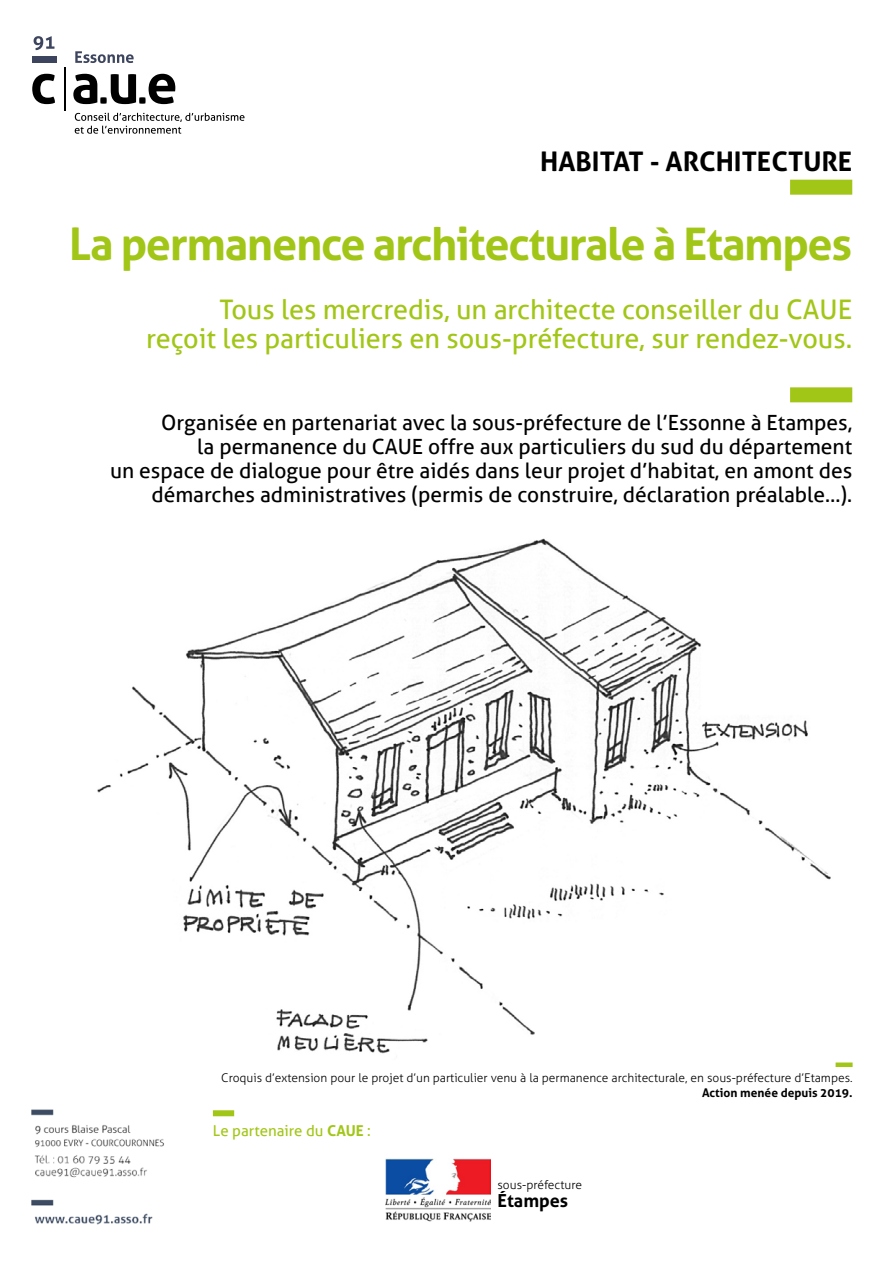
<style>
.page{position:relative;width:893px;height:1263px;background:#fff}
.page>*{position:absolute;margin:0;border:0;box-sizing:border-box;transform-origin:0 0}
.t1{font:700 45px "Aller";letter-spacing:-.03em;color:#a2c617}
.t2{font:27px/29.4px "Aller";color:#a2c617;text-align:right}
.t3{font:700 27px "Aller";color:#000}
.t4{font:21px/24px "Aller";color:#000;text-align:right}
.t5{font:700 18px "Aller";color:#000}
.t6{font:15px "Aller";color:#a2c617}
.t7{font:300 12px "Aller";color:#000}
.t8{font:700 12px "Aller";color:#000}
.s1{font-weight:700}
</style>
<div class="page">
<img style="left:32px;top:1109px;width:132px;height:116px">
<hr style="left:64px;top:67px;width:1px;height:44px;background:#000">
<svg style="left:32px;top:74px;width:23px;height:30px"></svg>
<svg style="left:73px;top:74px;width:102px;height:30px"></svg>
<div style="left:32px;top:56px;width:24px;height:6px;background:#3d455e"></div>
<svg style="left:34px;top:36px;width:21px;height:14px"></svg>
<svg style="left:75px;top:113px;width:169px;height:21px"></svg>
<svg style="left:75px;top:51px;width:59px;height:12px"></svg>
<div style="left:213px;top:1110px;width:21px;height:6px;background:#a2c617"></div>
<div style="left:790px;top:180px;width:62px;height:15px;background:#a2c617"></div>
<div style="left:790px;top:387px;width:62px;height:15px;background:#a2c617"></div>
<img style="left:97px;top:538px;width:734px;height:516px">
<div style="left:836px;top:1062px;width:17px;height:5px;background:#a2c617"></div>
<img style="left:385px;top:1158px;width:105px;height:64px">
<p class="t3" style="left:540px;top:145px;width:314px">HABITAT - ARCHITECTURE</p>
<h1 class="t1" style="left:69px;top:216px;width:785px">La permanence architecturale à Etampes</h1>
<p class="t2" style="left:146px;top:295px;width:708px">Tous les mercredis, un architecte conseiller du CAUE reçoit les particuliers en sous-préfecture, sur rendez-vous.</p>
<p class="t4" style="left:110px;top:411px;width:744px">Organisée en partenariat avec la sous-préfecture de l’Essonne à Etampes,<br>la permanence du CAUE offre aux particuliers du sud du département<br>un espace de dialogue pour être aidés dans leur projet d’habitat, en amont des démarches administratives (permis de construire, déclaration préalable…).</p>
<p class="t7" style="left:221px;top:1070px;width:633px">Croquis d’extension pour le projet d’un particulier venu à la permanence architecturale, en sous-préfecture d’Etampes.</p>
<p class="t8" style="left:702px;top:1085px;width:152px">Action menée depuis 2019.</p>
<p class="t6" style="left:213px;top:1121px;width:159px">Le partenaire du <span class="s1">CAUE</span> :</p>
<p class="t7" style="left:497px;top:1177px;width:86px">sous-préfecture</p>
<p class="t5" style="left:497px;top:1189px;width:72px">Étampes</p>
</div>
